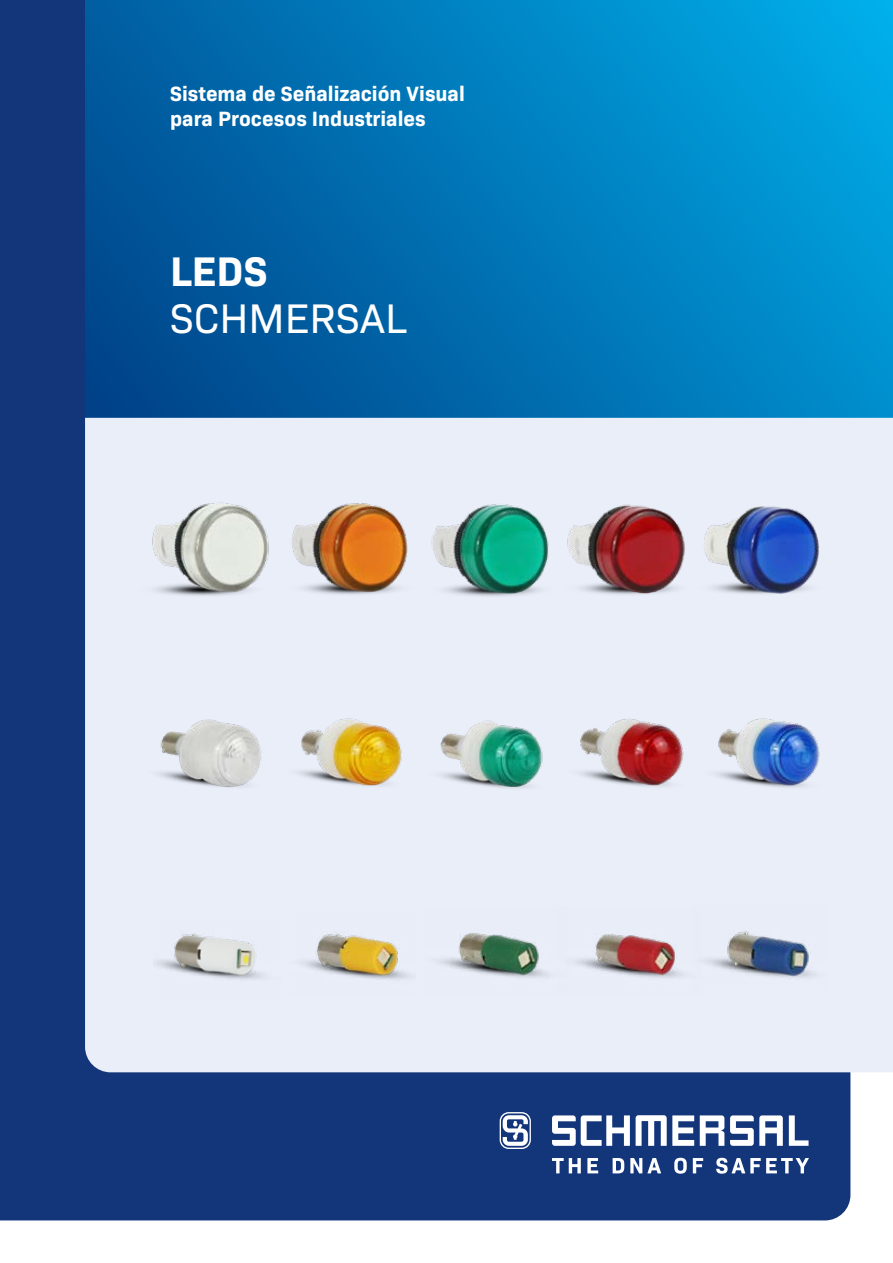
<style>
.page{position:relative;width:893px;height:1263px;background:#fff}
.page>*{position:absolute;margin:0;border:0;box-sizing:border-box;transform-origin:0 0}
.t1{font:42px "Bio Sans";color:#fff}
.t2{font:700 42px "Bio Sans";color:#fff}
.t3{font:700 21px/25.2px "Bio Sans";color:#fff}
</style>
<div class="page">
<div style="left:0;top:0;width:850px;height:1220px;background:#13357a"></div>
<svg style="left:85px;top:0;width:808px;height:418px;background:#0076b7"></svg>
<div style="left:85px;top:418px;width:808px;height:654px;background:#e9eef9"></div>
<svg style="left:552px;top:1115px;width:78px;height:31px"></svg>
<svg style="left:789px;top:1115px;width:19px;height:31px"></svg>
<svg style="left:636px;top:1115px;width:58px;height:31px"></svg>
<svg style="left:700px;top:1115px;width:24px;height:31px"></svg>
<svg style="left:730px;top:1115px;width:53px;height:31px"></svg>
<svg style="left:500px;top:1112px;width:31px;height:37px"></svg>
<svg style="left:552px;top:1158px;width:257px;height:16px"></svg>
<img style="left:134px;top:488px;width:155px;height:122px">
<img style="left:278px;top:495px;width:146px;height:114px">
<img style="left:423px;top:496px;width:135px;height:110px">
<img style="left:559px;top:493px;width:131px;height:114px">
<img style="left:690px;top:493px;width:141px;height:116px">
<img style="left:148px;top:706px;width:125px;height:95px">
<img style="left:289px;top:711px;width:123px;height:86px">
<img style="left:428px;top:709px;width:123px;height:91px">
<img style="left:565px;top:704px;width:134px;height:95px">
<img style="left:704px;top:704px;width:131px;height:101px">
<img style="left:154px;top:913px;width:127px;height:87px">
<img style="left:289px;top:912px;width:127px;height:82px">
<img style="left:424px;top:907px;width:135px;height:87px">
<img style="left:559px;top:906px;width:142px;height:91px">
<img style="left:693px;top:904px;width:134px;height:86px">
<p class="t3" style="left:170px;top:79px;width:296px">Sistema de Señalización Visual para Procesos Industriales</p>
<h1 class="t2" style="left:170px;top:239px;width:99px">LEDS</h1>
<h1 class="t1" style="left:170px;top:287px;width:238px">SCHMERSAL</h1>
</div>
